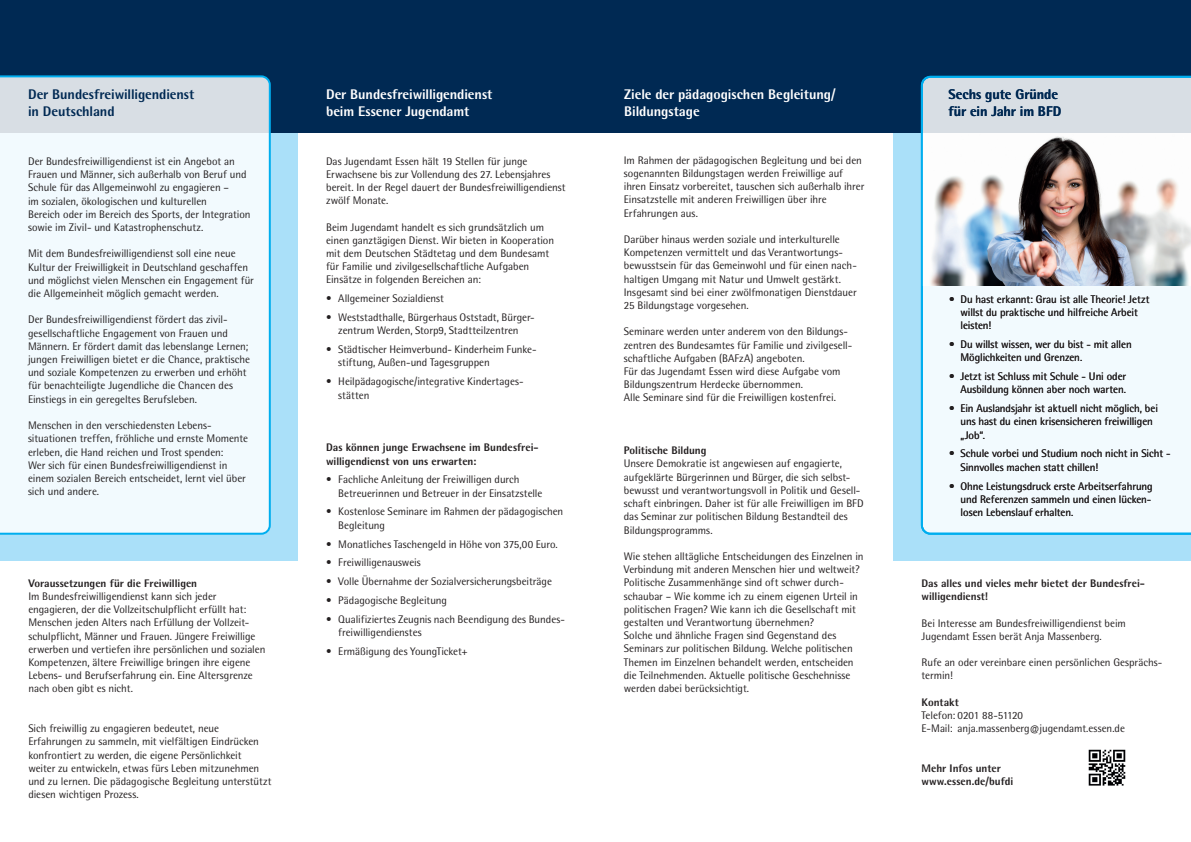
<style>
.page{position:relative;width:1191px;height:842px;background:#fff}
.page>*{position:absolute;margin:0;border:0;box-sizing:border-box;transform-origin:0 0}
.t1{font:800 14px/17px "Rotis Semi Sans";letter-spacing:-.005em;color:#fff}
.t2{font:800 14px/17px "Rotis Semi Sans";letter-spacing:-.005em;color:#002953}
.t3{font:11px/13.2px "Rotis Semi Sans";letter-spacing:-.005em;color:#231f20}
.t4{font:800 11px/13.2px "Rotis Semi Sans";color:#231f20}
</style>
<div class="page">
<div style="left:0;top:0;width:1191px;height:133px;background:#002953"></div>
<div style="left:0;top:133px;width:298px;height:428px;background:#aae0f9"></div>
<div style="left:893px;top:133px;width:298px;height:428px;background:#aae0f9"></div>
<svg style="left:0;top:75px;width:271px;height:460px;background:#eaf5fa"></svg>
<svg style="left:920px;top:75px;width:271px;height:460px;background:#d8dfe4"></svg>
<img style="left:1088px;top:749px;width:38px;height:37px">
<p class="t2" style="left:28px;top:85px;width:168px">Der Bundesfreiwilligendienst in Deutschland</p>
<p class="t3" style="left:28px;top:155px;width:224px">Der Bundesfreiwilligendienst ist ein Angebot an Frauen und Männer, sich außerhalb von Beruf und Schule für das Allgemeinwohl zu engagieren –<br>im sozialen, ökologischen und kulturellen<br>Bereich oder im Bereich des Sports, der Integration sowie im Zivil- und Katastrophenschutz.</p>
<p class="t3" style="left:28px;top:247px;width:227px">Mit dem Bundesfreiwilligendienst soll eine neue Kultur der Freiwilligkeit in Deutschland geschaffen und möglichst vielen Menschen ein Engagement für die Allgemeinheit möglich gemacht werden.</p>
<p class="t3" style="left:28px;top:313px;width:223px">Der Bundesfreiwilligendienst fördert das zivil&shy;gesellschaftliche Engagement von Frauen und Männern. Er fördert damit das lebenslange Lernen; jungen Freiwilligen bietet er die Chance, praktische und soziale Kompetenzen zu erwerben und erhöht für benachteiligte Jugendliche die Chancen des Einstiegs in ein geregeltes Berufsleben.</p>
<p class="t3" style="left:28px;top:419px;width:222px">Menschen in den verschiedensten Lebens&shy;situationen treffen, fröhliche und ernste Momente erleben, die Hand reichen und Trost spenden:<br>Wer sich für einen Bundesfreiwilligendienst in einem sozialen Bereich entscheidet, lernt viel über sich und andere.</p>
<p class="t4" style="left:28px;top:576px;width:170px">Voraussetzungen für die Freiwilligen</p>
<p class="t3" style="left:28px;top:590px;width:238px">Im Bundesfreiwilligendienst kann sich jeder engagieren, der die Vollzeitschulpflicht erfüllt hat:<br>Menschen jeden Alters nach Erfüllung der Vollzeit&shy;schulpflicht, Männer und Frauen. Jüngere Freiwillige erwerben und vertiefen ihre persönlichen und sozialen Kompetenzen, ältere Freiwillige bringen ihre eigene Lebens- und Berufserfahrung ein. Eine Altersgrenze nach oben gibt es nicht.</p>
<p class="t3" style="left:28px;top:722px;width:245px">Sich freiwillig zu engagieren bedeutet, neue Erfahrungen zu sammeln, mit vielfältigen Eindrücken konfrontiert zu werden, die eigene Persönlichkeit<br>weiter zu entwickeln, etwas fürs Leben mitzunehmen und zu lernen. Die pädagogische Begleitung unterstützt diesen wichtigen Prozess.</p>
<p class="t1" style="left:326px;top:85px;width:168px">Der Bundesfreiwilligendienst beim Essener Jugendamt</p>
<p class="t1" style="left:624px;top:86px;width:213px">Ziele der pädagogischen Begleitung/<br>Bildungstage</p>
<p class="t3" style="left:326px;top:154px;width:241px">Das Jugendamt Essen hält 19 Stellen für junge Erwachsene bis zur Vollendung des 27. Lebensjahres bereit. In der Regel dauert der Bundesfreiwilligendienst zwölf Monate.</p>
<p class="t3" style="left:326px;top:220px;width:229px">Beim Jugendamt handelt es sich grundsätzlich um einen ganztägigen Dienst. Wir bieten in Kooperation mit dem Deutschen Städtetag und dem Bundesamt für Familie und zivilgesellschaftliche Aufgaben Einsätze in folgenden Bereichen an:</p>
<p class="t3" style="left:326px;top:292px;width:119px">• Allgemeiner Sozialdienst</p>
<p class="t3" style="left:326px;top:311px;width:210px;text-align:center">• Weststadthalle, Bürgerhaus Oststadt, Bürger&shy;zentrum Werden, Storp9, Stadtteilzentren</p>
<p class="t3" style="left:338px;top:343px;width:200px;text-indent:-12px">• Städtischer Heimverbund- Kinderheim Funke&shy;stiftung, Außen-und Tagesgruppen</p>
<p class="t3" style="left:338px;top:375px;width:187px;text-indent:-12px">• Heilpädagogische/integrative Kindertages&shy;stätten</p>
<p class="t4" style="left:326px;top:441px;width:214px">Das können junge Erwachsene im Bundesfrei&shy;willigendienst von uns erwarten:</p>
<p class="t3" style="left:338px;top:473px;width:206px;text-indent:-12px">• Fachliche Anleitung der Freiwilligen durch<br>Betreuerinnen und Betreuer in der Einsatzstelle</p>
<p class="t3" style="left:338px;top:505px;width:226px;text-indent:-12px">• Kostenlose Seminare im Rahmen der pädagogischen<br>Begleitung</p>
<p class="t3" style="left:326px;top:537px;width:233px">• Monatliches Taschengeld in Höhe von 375,00 Euro.</p>
<p class="t3" style="left:326px;top:556px;width:96px">• Freiwilligenausweis</p>
<p class="t3" style="left:326px;top:575px;width:227px">• Volle Übernahme der Sozialversicherungsbeiträge</p>
<p class="t3" style="left:326px;top:594px;width:122px">• Pädagogische Begleitung</p>
<p class="t3" style="left:338px;top:613px;width:228px;text-indent:-12px">• Qualifiziertes Zeugnis nach Beendigung des Bundes&shy;freiwilligendienstes</p>
<p class="t3" style="left:326px;top:645px;width:143px">• Ermäßigung des YoungTicket+</p>
<p class="t3" style="left:624px;top:154px;width:242px">Im Rahmen der pädagogischen Begleitung und bei den sogenannten Bildungstagen werden Freiwillige auf ihren Einsatz vorbereitet, tauschen sich außerhalb ihrer Einsatzstelle mit anderen Freiwilligen über ihre Erfahrungen aus.</p>
<p class="t3" style="left:624px;top:233px;width:234px">Darüber hinaus werden soziale und interkulturelle Kompetenzen vermittelt und das Verantwortungs&shy;bewusstsein für das Gemeinwohl und für einen nach&shy;haltigen Umgang mit Natur und Umwelt gestärkt.<br>Insgesamt sind bei einer zwölfmonatigen Dienstdauer 25 Bildungstage vorgesehen.</p>
<p class="t3" style="left:624px;top:325px;width:230px">Seminare werden unter anderem von den Bildungs&shy;zentren des Bundesamtes für Familie und zivilgesell&shy;schaftliche Aufgaben (BAFzA) angeboten.<br>Für das Jugendamt Essen wird diese Aufgabe vom Bildungszentrum Herdecke übernommen.<br>Alle Seminare sind für die Freiwilligen kostenfrei.</p>
<p class="t4" style="left:624px;top:444px;width:84px">Politische Bildung</p>
<p class="t3" style="left:624px;top:457px;width:241px">Unsere Demokratie ist angewiesen auf engagierte, aufgeklärte Bürgerinnen und Bürger, die sich selbst&shy;bewusst und verantwortungsvoll in Politik und Gesell&shy;schaft einbringen. Daher ist für alle Freiwilligen im BFD das Seminar zur politischen Bildung Bestandteil des Bildungsprogramms.</p>
<p class="t3" style="left:624px;top:550px;width:241px">Wie stehen alltägliche Entscheidungen des Einzelnen in Verbindung mit anderen Menschen hier und weltweit?<br>Politische Zusammenhänge sind oft schwer durch&shy;schaubar – Wie komme ich zu einem eigenen Urteil in politischen Fragen? Wie kann ich die Gesellschaft mit gestalten und Verantwortung übernehmen?<br>Solche und ähnliche Fragen sind Gegenstand des Seminars zur politischen Bildung. Welche politischen Themen im Einzelnen behandelt werden, entscheiden die Teilnehmenden. Aktuelle politische Geschehnisse werden dabei berücksichtigt.</p>
<p class="t2" style="left:948px;top:86px;width:114px">Sechs gute Gründe für ein Jahr im BFD</p>
<p class="t3" style="left:960px;top:292px;width:191px;text-indent:-11px">• Du hast erkannt: Grau ist alle Theorie! Jetzt willst du praktische und hilfreiche Arbeit leisten!</p>
<p class="t3" style="left:960px;top:338px;width:173px;text-indent:-11px">• Du willst wissen, wer du bist - mit allen<br>Möglichkeiten und Grenzen.</p>
<p class="t3" style="left:949px;top:370px;width:179px;text-align:right">• Jetzt ist Schluss mit Schule - Uni oder<br>Ausbildung können aber noch warten.</p>
<p class="t3" style="left:960px;top:402px;width:199px;text-indent:-11px">• Ein Auslandsjahr ist aktuell nicht möglich, bei uns hast du einen krisensicheren freiwilligen „Job“.</p>
<p class="t3" style="left:960px;top:447px;width:212px;text-indent:-11px">• Schule vorbei und Studium noch nicht in Sicht -<br>Sinnvolles machen statt chillen!</p>
<p class="t3" style="left:960px;top:479px;width:194px;text-indent:-11px">• Ohne Leistungsdruck erste Arbeitserfahrung und Referenzen sammeln und einen lücken&shy;losen Lebenslauf erhalten.</p>
<p class="t4" style="left:921px;top:576px;width:225px">Das alles und vieles mehr bietet der Bundesfrei&shy;willigendienst!</p>
<p class="t3" style="left:921px;top:616px;width:206px">Bei Interesse am Bundesfreiwilligendienst beim<br>Jugendamt Essen berät Anja Massenberg.</p>
<p class="t3" style="left:921px;top:656px;width:242px">Rufe an oder vereinbare einen persönlichen Gesprächs&shy;termin!</p>
<p class="t4" style="left:921px;top:695px;width:39px">Kontakt</p>
<p class="t3" style="left:921px;top:709px;width:205px">Telefon: 0201 88-51120<br>E-Mail: anja.massenberg@jugendamt.essen.de</p>
<p class="t4" style="left:921px;top:761px;width:93px">Mehr Infos unter www.essen.de/bufdi</p>
</div>
